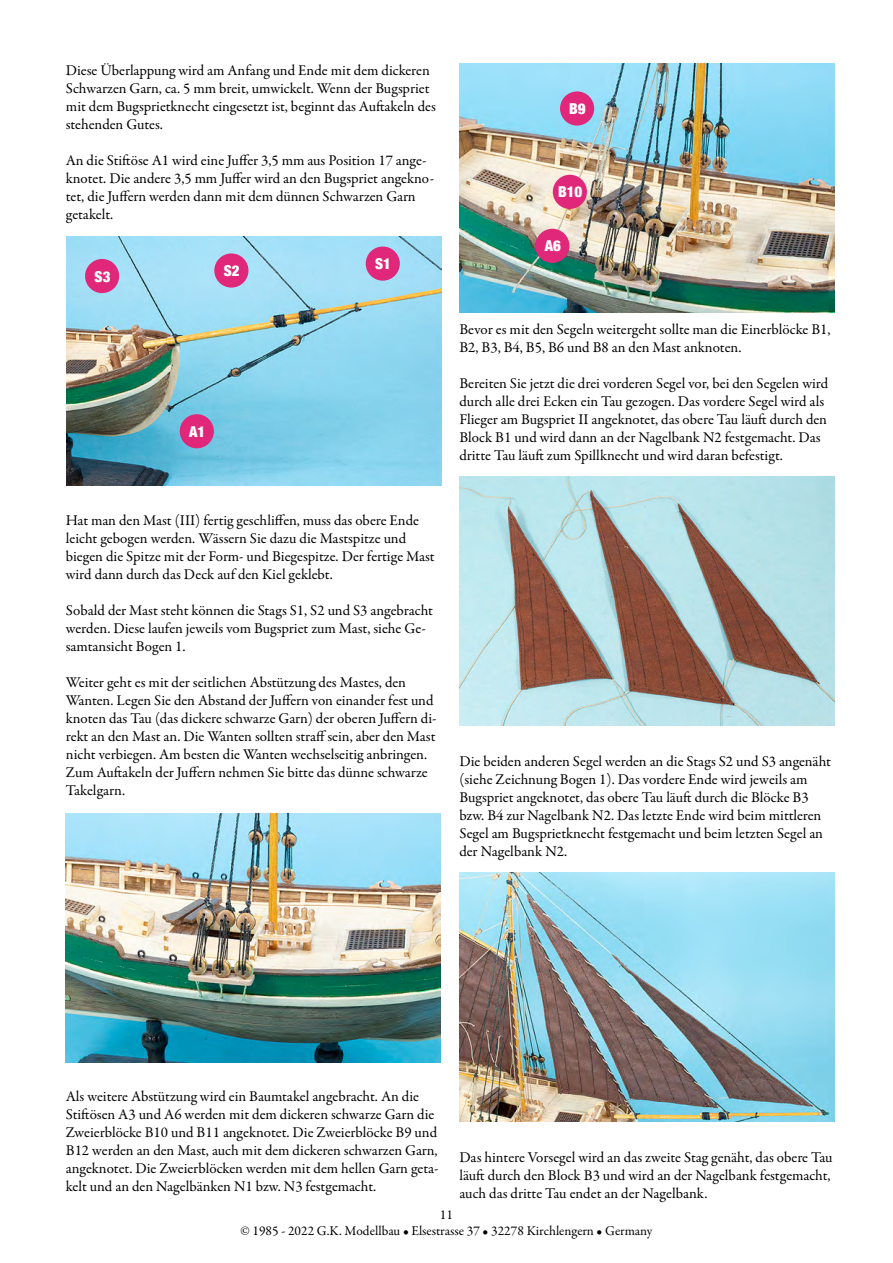
<style>
.page{position:relative;width:893px;height:1263px;background:#fff}
.page>*{position:absolute;margin:0;border:0;box-sizing:border-box;transform-origin:0 0}
.t1{font:15px/18px "Garamond Premr Pro";letter-spacing:-.005em;color:#000}
.t2{font:900 condensed 15px "Helvetica Neue";color:#fff}
.t3{font:13.5px/16.2px "Garamond Premr Pro";color:#000;text-align:center}
</style>
<div class="page">
<img style="left:66px;top:813px;width:375px;height:249px">
<img style="left:459px;top:476px;width:375px;height:249px">
<img style="left:459px;top:873px;width:375px;height:249px">
<img style="left:459px;top:64px;width:375px;height:249px">
<div style="left:536px;top:230px;width:33px;height:32px;background:#e1277a;border-radius:50%"></div>
<div style="left:535px;top:229px;width:34px;height:34px;border:2px solid #e1277a;border-radius:50%"></div>
<div style="left:561px;top:92px;width:32px;height:33px;background:#e1277a;border-radius:50%"></div>
<div style="left:560px;top:91px;width:34px;height:35px;border:2px solid #e1277a;border-radius:50%"></div>
<div style="left:554px;top:176px;width:32px;height:32px;background:#e1277a;border-radius:50%"></div>
<div style="left:553px;top:175px;width:34px;height:34px;border:2px solid #e1277a;border-radius:50%"></div>
<img style="left:66px;top:236px;width:375px;height:250px">
<div style="left:366px;top:247px;width:33px;height:33px;background:#e1277a;border-radius:50%"></div>
<div style="left:366px;top:246px;width:34px;height:35px;border:2px solid #e1277a;border-radius:50%"></div>
<div style="left:215px;top:254px;width:33px;height:33px;background:#e1277a;border-radius:50%"></div>
<div style="left:214px;top:253px;width:34px;height:35px;border:2px solid #e1277a;border-radius:50%"></div>
<div style="left:86px;top:260px;width:32px;height:32px;background:#e1277a;border-radius:50%"></div>
<div style="left:85px;top:259px;width:34px;height:34px;border:2px solid #e1277a;border-radius:50%"></div>
<div style="left:180px;top:415px;width:33px;height:33px;background:#e1277a;border-radius:50%"></div>
<div style="left:180px;top:414px;width:34px;height:34px;border:2px solid #e1277a;border-radius:50%"></div>
<p class="t1" style="left:66px;top:61px;width:372px">Diese Überlappung wird am Anfang und Ende mit dem dickeren Schwarzen Garn, ca. 5 mm breit, umwickelt. Wenn der Bugspriet mit dem Bugsprietknecht eingesetzt ist, beginnt das Auftakeln des stehenden Gutes.</p>
<p class="t1" style="left:66px;top:151px;width:370px">An die Stiftöse A1 wird eine Juffer 3,5 mm aus Position 17 ange&shy;knotet. Die andere 3,5 mm Juffer wird an den Bugspriet angekno&shy;tet, die Juffern werden dann mit dem dünnen Schwarzen Garn getakelt.</p>
<p class="t2" style="left:95px;top:264px;width:17px">S3</p>
<p class="t2" style="left:224px;top:258px;width:17px">S2</p>
<p class="t2" style="left:189px;top:419px;width:18px">A1</p>
<p class="t2" style="left:375px;top:251px;width:17px">S1</p>
<p class="t1" style="left:66px;top:511px;width:370px">Hat man den Mast (III) fertig geschliffen, muss das obere Ende leicht gebogen werden. Wässern Sie dazu die Mastspitze und biegen die Spitze mit der Form- und Biegespitze. Der fertige Mast wird dann durch das Deck auf den Kiel geklebt.</p>
<p class="t1" style="left:66px;top:601px;width:369px">Sobald der Mast steht können die Stags S1, S2 und S3 angebracht werden. Diese laufen jeweils vom Bugspriet zum Mast, siehe Ge&shy;samtansicht Bogen 1.</p>
<p class="t1" style="left:66px;top:673px;width:372px">Weiter geht es mit der seitlichen Abstützung des Mastes, den Wanten. Legen Sie den Abstand der Juffern von einander fest und knoten das Tau (das dickere schwarze Garn) der oberen Juffern di&shy;rekt an den Mast an. Die Wanten sollten straff sein, aber den Mast nicht verbiegen. Am besten die Wanten wechselseitig anbringen.<br>Zum Auftakeln der Juffern nehmen Sie bitte das dünne schwarze Takelgarn.</p>
<p class="t2" style="left:569px;top:96px;width:18px">B9</p>
<p class="t2" style="left:558px;top:180px;width:26px">B10</p>
<p class="t2" style="left:545px;top:234px;width:18px">A6</p>
<p class="t1" style="left:459px;top:321px;width:373px">Bevor es mit den Segeln weitergeht sollte man die Einerblöcke B1,<br>B2, B3, B4, B5, B6 und B8 an den Mast anknoten.</p>
<p class="t1" style="left:459px;top:375px;width:370px">Bereiten Sie jetzt die drei vorderen Segel vor, bei den Segelen wird durch alle drei Ecken ein Tau gezogen. Das vordere Segel wird als Flieger am Bugspriet II angeknotet, das obere Tau läuft durch den Block B1 und wird dann an der Nagelbank N2 festgemacht. Das dritte Tau läuft zum Spillknecht und wird daran befestigt.</p>
<p class="t1" style="left:459px;top:753px;width:373px">Die beiden anderen Segel werden an die Stags S2 und S3 angenäht (siehe Zeichnung Bogen 1). Das vordere Ende wird jeweils am Bugspriet angeknotet, das obere Tau läuft durch die Blöcke B3 bzw. B4 zur Nagelbank N2. Das letzte Ende wird beim mittleren Segel am Bugsprietknecht festgemacht und beim letzten Segel an der Nagelbank N2.</p>
<p class="t1" style="left:66px;top:1087px;width:374px">Als weitere Abstützung wird ein Baumtakel angebracht. An die Stiftösen A3 und A6 werden mit dem dickeren schwarze Garn die Zweierblöcke B10 und B11 angeknotet. Die Zweierblöcke B9 und B12 werden an den Mast, auch mit dem dickeren schwarzen Garn, angeknotet. Die Zweierblöcken werden mit dem hellen Garn geta&shy;kelt und an den Nagelbänken N1 bzw. N3 festgemacht.</p>
<p class="t1" style="left:459px;top:1149px;width:375px">Das hintere Vorsegel wird an das zweite Stag genäht, das obere Tau läuft durch den Block B3 und wird an der Nagelbank festgemacht, auch das dritte Tau endet an der Nagelbank.</p>
<p class="t3" style="left:240px;top:1207px;width:414px">11<br>© 1985 - 2022 G.K. Modellbau • Elsestrasse 37 • 32278 Kirchlengern • Germany</p>
</div>
